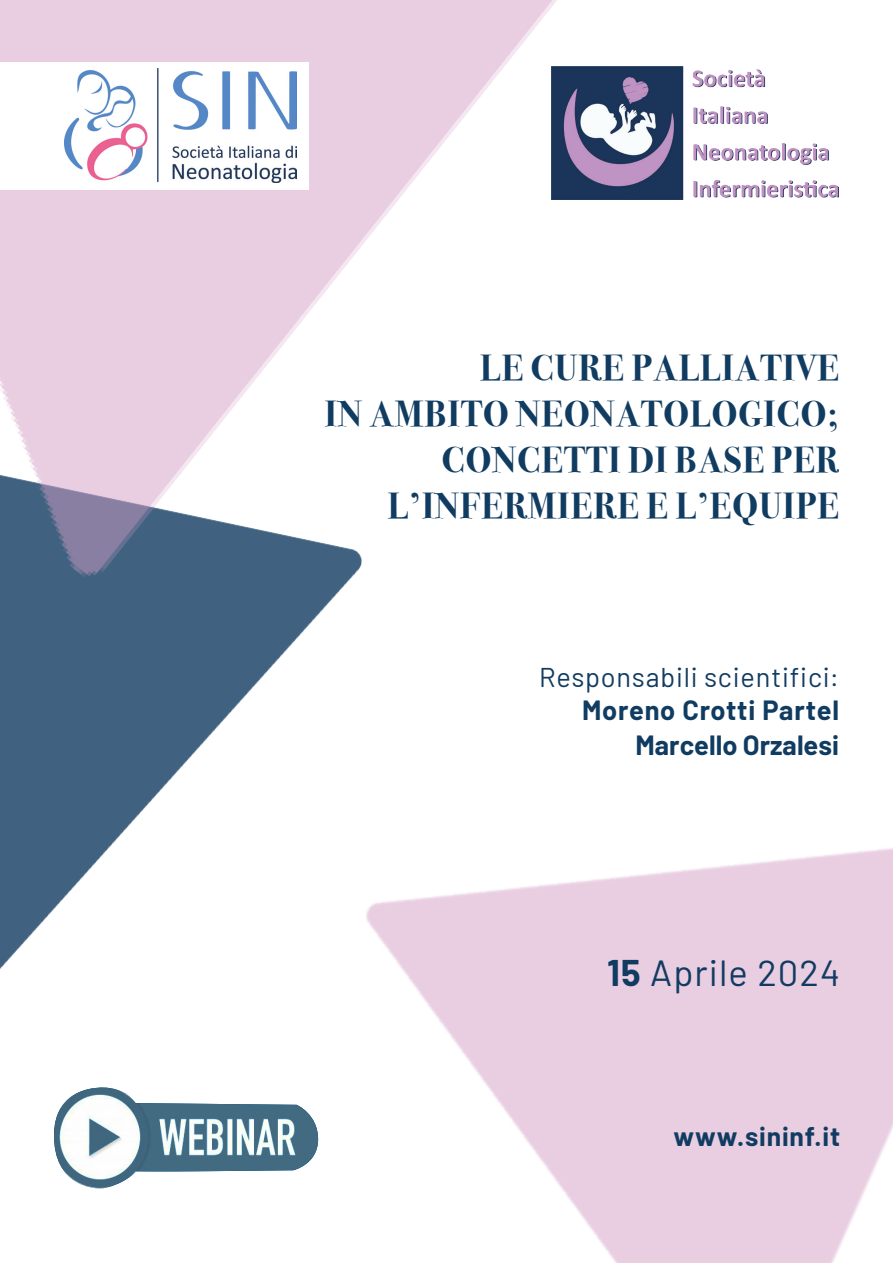
<style>
.page{position:relative;width:893px;height:1263px;background:#fff}
.page>*{position:absolute;margin:0;border:0;box-sizing:border-box;transform-origin:0 0}
.t1{font:36.3px "Barlow";letter-spacing:.03em;color:#123b62}
.t2{font:700 36.15px/46px "Bodoni Svty Two ITCTT";letter-spacing:.03em;color:#113c61;text-align:right}
.t3{font:700 27.15px/33.9px "Barlow";letter-spacing:.015em;color:#113c61;text-align:right}
.t4{font:700 26.55px "Barlow";letter-spacing:.03em;color:#113c61}
.s1{font-weight:400}
.s2{font-weight:700}
</style>
<div class="page">
<img style="left:318px;top:848px;width:575px;height:415px">
<img style="left:0;top:598px;width:371px;height:518px">
<img style="left:0;top:0;width:571px;height:598px">
<img style="left:551px;top:67px;width:288px;height:132px">
<div style="left:0;top:62px;width:308px;height:128px;background:#fff"></div>
<img style="left:65px;top:68px;width:231px;height:115px">
<svg style="left:54px;top:1085px;width:264px;height:103px"></svg>
<p class="t2" style="left:480px;top:342px;width:360px">LE CURE PALLIATIVE</p>
<p class="t2" style="left:325px;top:388px;width:516px">IN AMBITO NEONATOLOGICO;<br>CONCETTI DI BASE PER</p>
<p class="t2" style="left:388px;top:480px;width:453px">L’INFERMIERE E L’EQUIPE</p>
<p class="t3" style="left:539px;top:658px;width:301px"><span class="s1">Responsabili scientifici:<br></span>Moreno Crotti Partel<br>Marcello Orzalesi</p>
<p class="t1" style="left:607px;top:947px;width:234px"><span class="s2">15</span> Aprile 2024</p>
<p class="t4" style="left:674px;top:1117px;width:168px">www.sininf.it</p>
</div>
